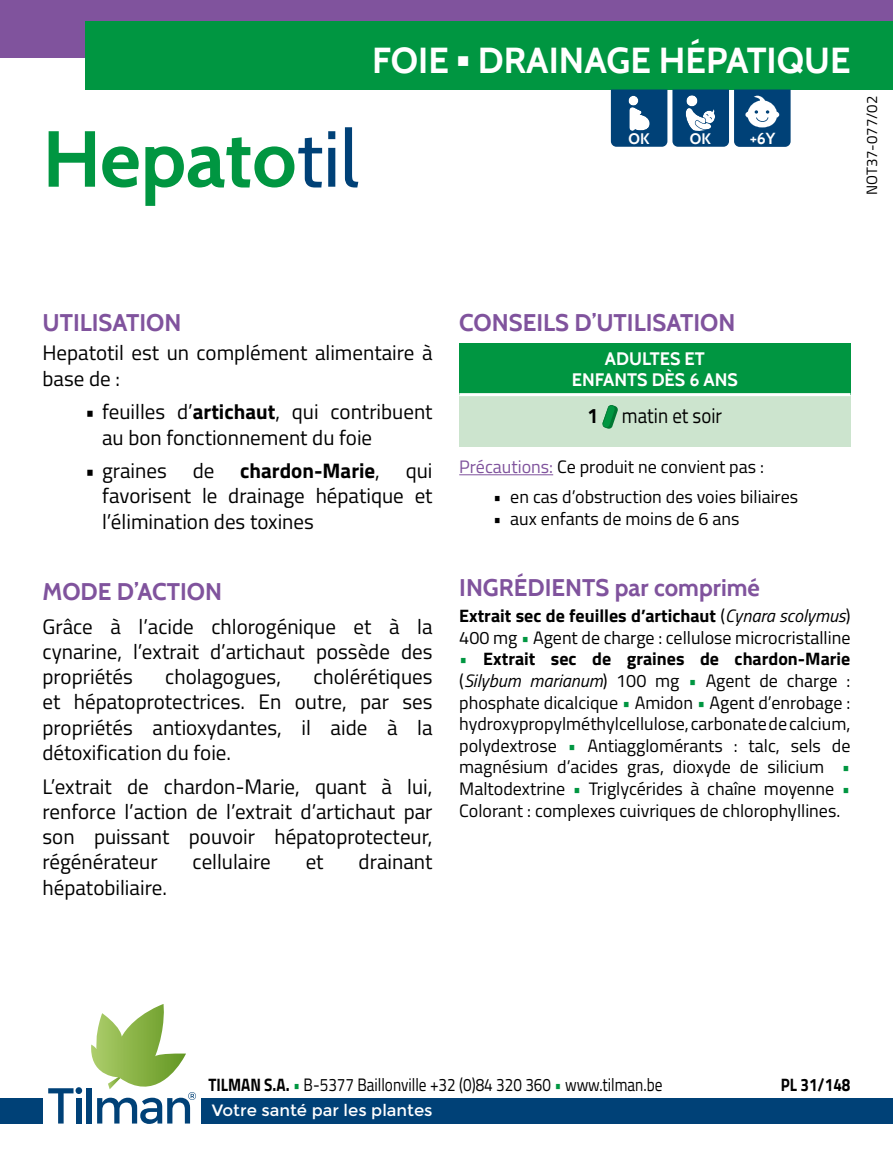
<style>
.page{position:relative;width:893px;height:1149px;background:#fff}
.page>*{position:absolute;margin:0;border:0;box-sizing:border-box;transform-origin:0 0}
.t1{font:700 79.2px "Cabin";color:#009641}
.t2{font:700 36px "Cabin";color:#fff}
.t3{font:700 24px "Cabin";color:#80539d}
.t4{font:21px/25.2px "Titillium Web";color:#000;text-align:justify}
.t5{font:21px "Titillium Web";color:#000;scale:.9 1}
.t6{font:18px/21.6px "Titillium Web";color:#000}
.t7{font:18px "Titillium Web";color:#000;scale:.85 1}
.t8{font:700 18px/21.6px "Cabin";color:#fff;text-align:center}
.t9{font:700 18px "Titillium Web";color:#000;scale:.85 1}
.t10{font:16.5px "Montserrat";color:#fff}
.t11{font:700 15.9px "Cabin";color:#fff}
.t12{font:700 15.3px "Cabin";color:#fff}
.t13{font:15px "Titillium Web";color:#000}
.s1{font-family:"Titillium Web";font-weight:900}
.s2{font-weight:400;color:#004177}
.s3{font-weight:700}
.s4{color:#80539d}
.s5{font-style:italic}
.s6{color:#009641}
</style>
<div class="page">
<div style="left:0;top:0;width:893px;height:57px;background:#80539d"></div>
<div style="left:85px;top:21px;width:808px;height:68px;background:#009641"></div>
<svg style="left:48px;top:1087px;width:34px;height:36px"></svg>
<div style="left:87px;top:1087px;width:5px;height:36px;background:#004177"></div>
<svg style="left:88px;top:1004px;width:108px;height:119px"></svg>
<div style="left:202px;top:1097px;width:691px;height:26px;background:#004177"></div>
<div style="left:0;top:1097px;width:43px;height:26px;background:#004177"></div>
<svg style="left:611px;top:89px;width:180px;height:58px"></svg>
<hr style="left:459px;top:474px;width:94px;height:1px;background:#80539d">
<div style="left:459px;top:343px;width:391px;height:51px;background:#009641"></div>
<div style="left:459px;top:394px;width:391px;height:52px;background:#cce4ce"></div>
<hr style="left:459px;top:393px;width:391px;height:3px;background:#fff">
<svg style="left:602px;top:405px;width:16px;height:24px"></svg>
<h2 class="t2" style="left:372px;top:38px;width:480px">FOIE <span class="s1">•</span> DRAINAGE HÉPATIQUE</h2>
<h1 class="t1" style="left:43px;top:111px;width:318px">Hepato<span class="s2">til</span></h1>
<p class="t12" style="left:629px;top:130px;width:22px">OK</p>
<p class="t12" style="left:690px;top:129px;width:22px">OK</p>
<p class="t11" style="left:750px;top:128px;width:27px">+6Y</p>
<p class="t13" style="left:861px;top:195px;width:101px;rotate:-90deg">NOT37-077/02</p>
<p class="t3" style="left:43px;top:308px;width:140px">UTILISATION</p>
<p class="t4" style="left:43px;top:339px;width:391px">Hepatotil est un complément alimentaire à base de :</p>
<p class="t4" style="left:102px;top:398px;width:332px;text-indent:-17px">• feuilles d’<span class="s3">artichaut</span>, qui contribuent au bon fonctionnement du foie</p>
<p class="t4" style="left:102px;top:457px;width:332px;text-indent:-17px">• graines de <span class="s3">chardon-Marie</span>, qui favorisent le drainage hépatique et l’élimination des toxines</p>
<p class="t3" style="left:43px;top:577px;width:181px">MODE D’ACTION</p>
<p class="t4" style="left:43px;top:612px;width:392px">Grâce à l’acide chlorogénique et à la cynarine, l’extrait d’artichaut possède des propriétés</p>
<p class="t4" style="left:43px;top:663px;width:392px;text-indent:271px">cholérétiques et hépatoprotectrices. En outre, par ses propriétés antioxydantes, il aide à la détoxification du foie.</p>
<p class="t4" style="left:43px;top:772px;width:392px">L’extrait de chardon-Marie, quant à lui, renforce l’action de l’extrait d’artichaut par son puissant pouvoir hépatoprotecteur, régénérateur</p>
<p class="t4" style="left:165px;top:663px;width:117px">cholagogues,</p>
<p class="t4" style="left:193px;top:848px;width:80px">cellulaire</p>
<p class="t4" style="left:306px;top:848px;width:19px">et</p>
<p class="t4" style="left:359px;top:848px;width:75px">drainant</p>
<p class="t4" style="left:43px;top:873px;width:126px">hépatobiliaire.</p>
<p class="t3" style="left:459px;top:308px;width:278px">CONSEILS D’UTILISATION</p>
<p class="t8" style="left:572px;top:347px;width:168px">ADULTES ET<br>ENFANTS DÈS 6 ANS</p>
<p class="t5" style="left:588px;top:400px;width:151px"><span class="s3">1</span> matin et soir</p>
<p class="t6" style="left:459px;top:455px;width:306px"><span class="s4">Précautions:</span> Ce produit ne convient pas :</p>
<p class="t6" style="left:493px;top:485px;width:306px">• en cas d’obstruction des voies biliaires</p>
<p class="t6" style="left:493px;top:506px;width:248px">• aux enfants de moins de 6 ans</p>
<p class="t3" style="left:459px;top:573px;width:302px">INGRÉDIENTS par comprimé</p>
<p class="t6" style="left:459px;top:604px;width:393px"><span class="s3">Extrait sec de feuilles d’artichaut</span> (<span class="s5">Cynara scolymus</span>)<br>400 mg <span class="s6">•</span> Agent de charge : cellulose microcristalline</p>
<p class="t6" style="left:459px;top:647px;width:393px;text-align:justify"><span class="s6">•</span> <span class="s3">Extrait sec de graines de chardon-Marie </span>(<span class="s5">Silybum marianum</span>) 100 mg <span class="s6">•</span> Agent de charge : phosphate dicalcique <span class="s6">•</span> Amidon <span class="s6">•</span> Agent d’enrobage : hydroxypropylméthylcellulose, carbonate de calcium, polydextrose <span class="s6">•</span> Antiagglomérants : talc, sels de magnésium d’acides gras, dioxyde de silicium <span class="s6">• </span>Maltodextrine <span class="s6">•</span> Triglycérides à chaîne moyenne <span class="s6">• </span>Colorant : complexes cuivriques de chlorophyllines.</p>
<p class="t7" style="left:208px;top:1070px;width:536px"><span class="s3">TILMAN S.A.</span> <span class="s6">•</span> B-5377 Baillonville +32 (0)84 320 360 <span class="s6">•</span> www.tilman.be</p>
<p class="t9" style="left:781px;top:1070px;width:83px">PL 31/148</p>
<p class="t10" style="left:212px;top:1099px;width:222px">Votre santé par les plantes</p>
</div>
